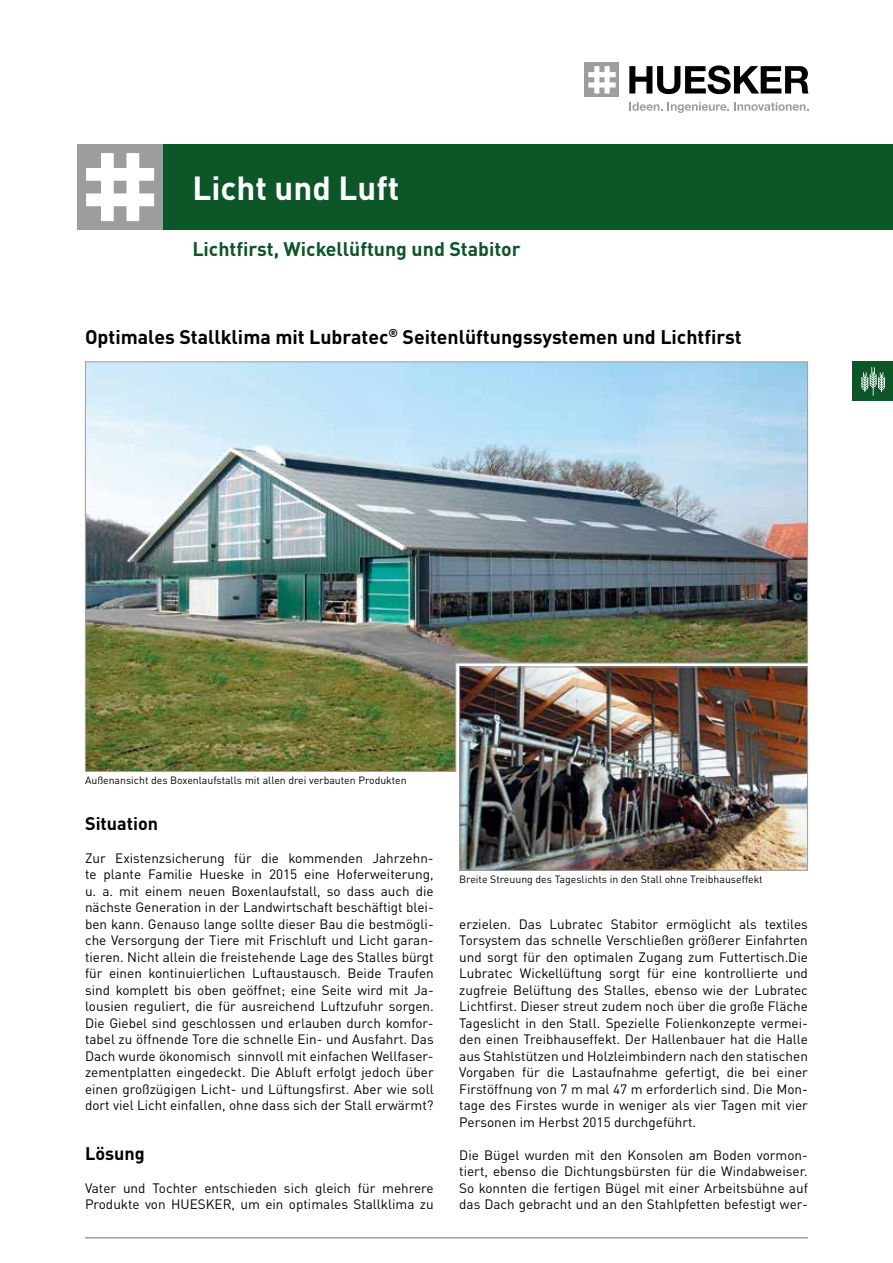
<style>
.page{position:relative;width:893px;height:1263px;background:#fff}
.page>*{position:absolute;margin:0;border:0;box-sizing:border-box;transform-origin:0 0}
.t1{font:700 33px "DIN Pro";color:#fff}
.t2{font:700 19.5px "DIN Pro";color:#000}
.t3{font:700 19.5px "DIN Pro";color:#0d5628}
.t4{font:700 18px "DIN Pro";color:#000}
.t5{font:13.5px/16.5px "DIN Pro";color:#000;text-align:justify}
.t6{font:10.5px "DIN Pro";color:#000}
</style>
<div class="page">
<div style="left:163px;top:145px;width:730px;height:85px;background:#0d5628"></div>
<div style="left:78px;top:145px;width:85px;height:85px;background:#9d9d9c"></div>
<svg style="left:86px;top:153px;width:68px;height:68px"></svg>
<hr style="left:85px;top:1237px;width:723px;height:1px;background:#706f6f">
<img style="left:461px;top:772px;width:345px;height:97px">
<div style="left:585px;top:63px;width:34px;height:34px;background:#9d9d9c"></div>
<svg style="left:588px;top:66px;width:28px;height:28px"></svg>
<svg style="left:629px;top:102px;width:180px;height:11px"></svg>
<svg style="left:629px;top:65px;width:180px;height:29px"></svg>
<img style="left:85px;top:361px;width:723px;height:411px">
<div style="left:853px;top:361px;width:40px;height:40px;background:#0d5628"></div>
<svg style="left:861px;top:367px;width:24px;height:29px"></svg>
<h1 class="t1" style="left:192px;top:162px;width:208px">Licht und Luft</h1>
<h2 class="t3" style="left:192px;top:233px;width:330px">Lichtfirst, Wickellüftung und Stabitor</h2>
<h2 class="t2" style="left:85px;top:321px;width:658px">Optimales Stallklima mit Lubratec<sup>®</sup> Seitenlüftungssystemen und Lichtfirst</h2>
<p class="t6" style="left:85px;top:772px;width:323px">Außenansicht des Boxenlaufstalls mit allen drei verbauten Produkten</p>
<h3 class="t4" style="left:85px;top:809px;width:75px">Situation</h3>
<p class="t5" style="left:85px;top:849px;width:350px">Zur Existenzsicherung für die kommenden Jahrzehn&shy;te plante Familie Hueske in 2015 eine Hoferweiterung, u. a. mit einem neuen Boxenlaufstall, so dass auch die nächste Generation in der Landwirtschaft beschäftigt blei&shy;ben kann. Genauso lange sollte dieser Bau die bestmögli&shy;che Versorgung der Tiere mit Frischluft und Licht garan&shy;tieren. Nicht allein die freistehende Lage des Stalles bürgt für einen kontinuierlichen Luftaustausch. Beide Traufen sind komplett bis oben geöffnet; eine Seite wird mit Ja&shy;lousien reguliert, die für ausreichend Luftzufuhr sorgen.<br>Die Giebel sind geschlossen und erlauben durch komfor&shy;tabel zu öffnende Tore die schnelle Ein- und Ausfahrt. Das Dach wurde ökonomisch sinnvoll mit einfachen Wellfaser&shy;zementplatten eingedeckt. Die Abluft erfolgt jedoch über einen großzügigen Licht- und Lüftungsfirst. Aber wie soll dort viel Licht einfallen, ohne dass sich der Stall erwärmt?</p>
<h3 class="t4" style="left:85px;top:1139px;width:61px">Lösung</h3>
<p class="t5" style="left:85px;top:1179px;width:350px">Vater und Tochter entschieden sich gleich für mehrere<br>Produkte von HUESKER, um ein optimales Stallklima zu</p>
<p class="t6" style="left:459px;top:871px;width:305px">Breite Streuung des Tageslichts in den Stall ohne Treibhauseffekt</p>
<p class="t5" style="left:459px;top:915px;width:350px">erzielen. Das Lubratec Stabitor ermöglicht als textiles Torsystem das schnelle Verschließen größerer Einfahrten und sorgt für den optimalen Zugang zum Futtertisch.Die Lubratec Wickellüftung sorgt für eine kontrollierte und zugfreie Belüftung des Stalles, ebenso wie der Lubratec Lichtfirst. Dieser streut zudem noch über die große Fläche Tageslicht in den Stall. Spezielle Folienkonzepte vermei&shy;den einen Treibhauseffekt. Der Hallenbauer hat die Halle aus Stahlstützen und Holzleimbindern nach den statischen Vorgaben für die Lastaufnahme gefertigt, die bei einer Firstöffnung von 7 m mal 47 m erforderlich sind. Die Mon&shy;tage des Firstes wurde in weniger als vier Tagen mit vier Personen im Herbst 2015 durchgeführt.</p>
<p class="t5" style="left:459px;top:1145px;width:350px">Die Bügel wurden mit den Konsolen am Boden vormon&shy;tiert, ebenso die Dichtungsbürsten für die Windabweiser.<br>So konnten die fertigen Bügel mit einer Arbeitsbühne auf das Dach gebracht und an den Stahlpfetten befestigt wer-</p>
</div>
